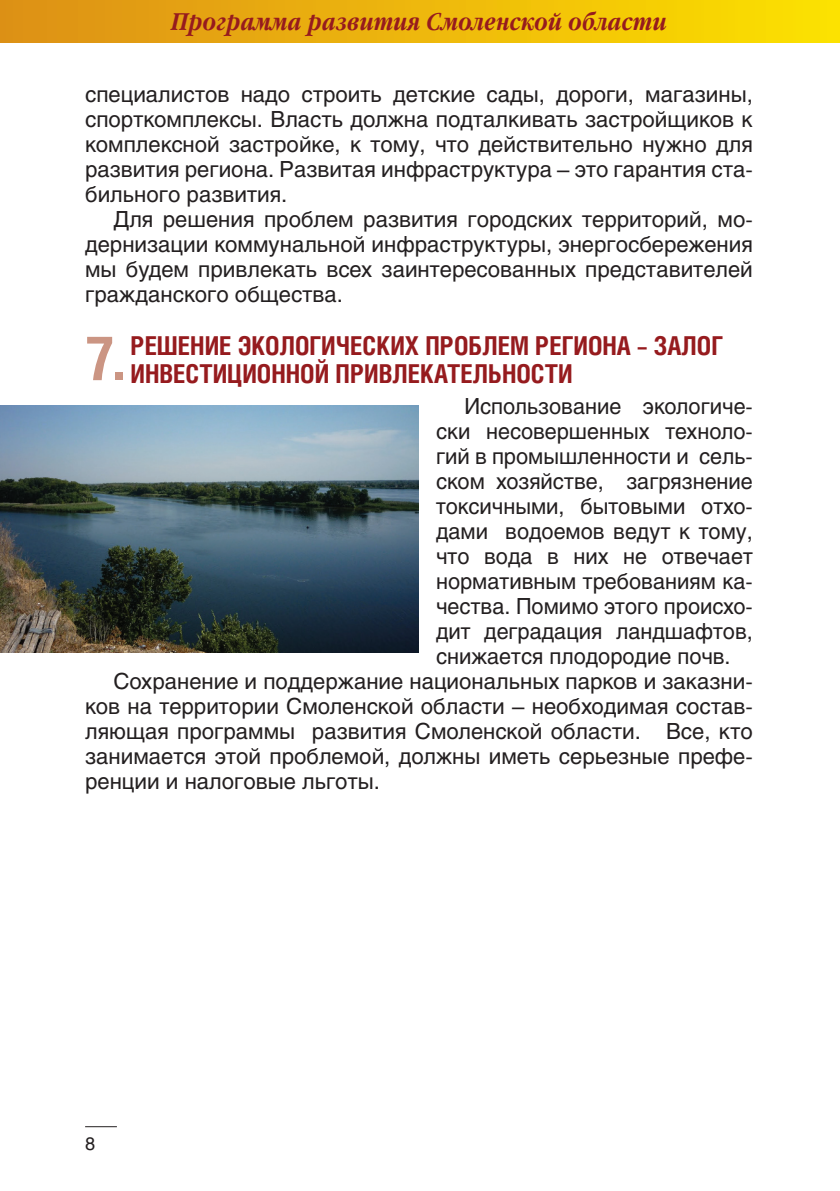
<style>
.page{position:relative;width:840px;height:1191px;background:#fff}
.page>*{position:absolute;margin:0;border:0;box-sizing:border-box;transform-origin:0 0}
.t1{font:700 61px "Helios Cond C";color:#cb9583}
.t2{font:700 26px/28px "Helios Cond C";color:#961b1e}
.t3{font:italic 700 24px "Garamond Narrow C";letter-spacing:.025em;color:#961b1e}
.t4{font:22px/25px "Helios C";color:#231f20;text-align:justify}
.t5{font:18px "Helios C";color:#231f20}
</style>
<div class="page">
<hr style="left:85px;top:1126px;width:32px;height:1px;background:#231f20">
<div style="left:0;top:0;width:839px;height:42px;background:linear-gradient(to right,#dd8f17,#fde100)"></div>
<img style="left:0;top:405px;width:419px;height:247px">
<p class="t3" style="left:172px;top:9px;width:496px">Программа развития Смоленской области</p>
<p class="t4" style="left:85px;top:82px;width:668px">специалистов надо строить детские сады, дороги, магазины, спорткомплексы. Власть должна подталкивать застройщиков к комплексной застройке, к тому, что действительно нужно для развития региона. Развитая инфраструктура – это гарантия ста&shy;бильного развития.</p>
<p class="t4" style="left:85px;top:207px;width:668px;text-indent:28px">Для решения проблем развития городских территорий, мо&shy;дернизации коммунальной инфраструктуры, энергосбережения мы будем привлекать всех заинтересованных представителей гражданского общества.</p>
<p class="t2" style="left:130px;top:331px;width:593px">РЕШЕНИЕ ЭКОЛОГИЧЕСКИХ ПРОБЛЕМ РЕГИОНА – ЗАЛОГ<br>ИНВЕСТИЦИОННОЙ ПРИВЛЕКАТЕЛЬНОСТИ</p>
<p class="t4" style="left:464px;top:393px;width:290px">Использование экологиче-</p>
<p class="t4" style="left:436px;top:418px;width:318px">ски несовершенных техноло-</p>
<p class="t4" style="left:436px;top:443px;width:318px">гий в промышленности и сель-</p>
<p class="t4" style="left:436px;top:468px;width:318px">ском хозяйстве, загрязнение</p>
<p class="t4" style="left:436px;top:493px;width:318px">токсичными, бытовыми отхо-</p>
<p class="t4" style="left:436px;top:518px;width:318px">дами водоемов ведут к тому,</p>
<p class="t4" style="left:436px;top:543px;width:318px">что вода в них не отвечает</p>
<p class="t4" style="left:436px;top:568px;width:318px">нормативным требованиям ка-</p>
<p class="t4" style="left:436px;top:593px;width:318px">чества. Помимо этого происхо-</p>
<p class="t4" style="left:436px;top:618px;width:318px">дит деградация ландшафтов,</p>
<p class="t4" style="left:436px;top:643px;width:296px">снижается плодородие почв.</p>
<p class="t4" style="left:113px;top:668px;width:640px">Сохранение и поддержание национальных парков и заказни-</p>
<p class="t4" style="left:85px;top:693px;width:668px">ков на территории Смоленской области – необходимая состав-</p>
<p class="t4" style="left:85px;top:718px;width:668px">ляющая программы развития Смоленской области. Все, кто</p>
<p class="t4" style="left:85px;top:743px;width:668px">занимается этой проблемой, должны иметь серьезные префе-</p>
<p class="t4" style="left:85px;top:768px;width:296px">ренции и налоговые льготы.</p>
<h1 class="t1" style="left:85px;top:322px;width:40px">7.</h1>
<p class="t5" style="left:85px;top:1132px;width:12px">8</p>
</div>
